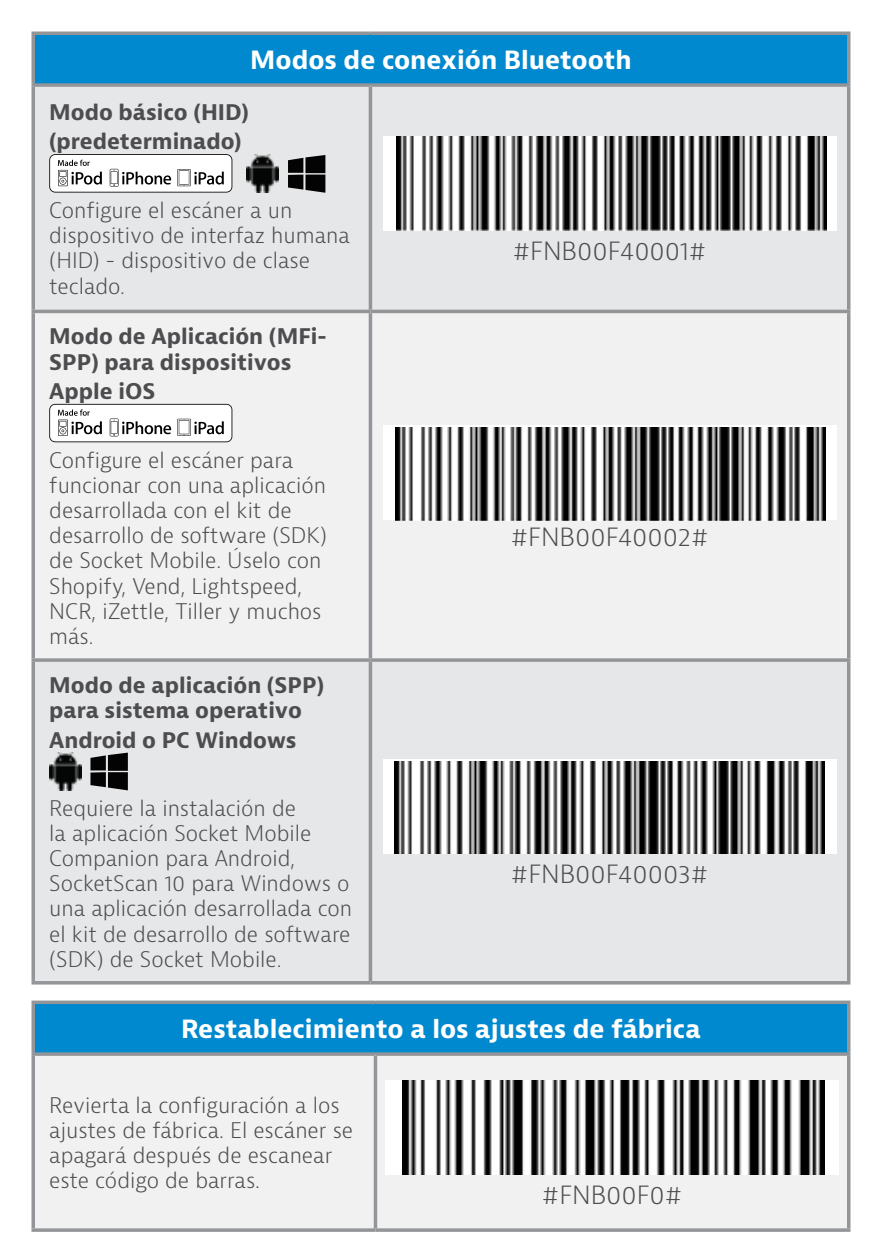
<style>
.page{position:relative;width:882px;height:1260px;background:#fff}
.page>*{position:absolute;margin:0;border:0;box-sizing:border-box;transform-origin:0 0}
.t1{font:700 24.5px "Bernina Sans";color:#fff}
.t2{font:300 24.5px "Bernina Sans";color:#4d4d4f}
.t3{font:300 21px/25.2px "Bernina Sans";color:#4d4d4f}
.t4{font:700 21px/25.2px "Bernina Sans";color:#4d4d4f}
</style>
<div class="page">
<div style="left:33px;top:33px;width:816px;height:52px;background:#0089cf"></div>
<div style="left:35px;top:87px;width:812px;height:223px;background:#e6e7e8"></div>
<div style="left:35px;top:313px;width:812px;height:345px;background:#f1f1f2"></div>
<div style="left:35px;top:662px;width:812px;height:319px;background:#e6e7e8"></div>
<hr style="left:32px;top:87px;width:3px;height:223px;background:#939598">
<hr style="left:369px;top:87px;width:3px;height:223px;background:#939598">
<hr style="left:847px;top:87px;width:3px;height:223px;background:#939598">
<hr style="left:32px;top:310px;width:338px;height:3px;background:#939598">
<hr style="left:32px;top:313px;width:3px;height:345px;background:#939598">
<hr style="left:370px;top:310px;width:480px;height:3px;background:#939598">
<hr style="left:369px;top:313px;width:3px;height:345px;background:#939598">
<hr style="left:847px;top:313px;width:3px;height:345px;background:#939598">
<svg style="left:32px;top:658px;width:338px;height:4px"></svg>
<hr style="left:32px;top:662px;width:3px;height:319px;background:#939598">
<svg style="left:370px;top:658px;width:480px;height:4px;background:#9d9fa2"></svg>
<hr style="left:369px;top:662px;width:3px;height:319px;background:#939598">
<hr style="left:847px;top:662px;width:3px;height:319px;background:#939598">
<svg style="left:32px;top:981px;width:338px;height:4px"></svg>
<svg style="left:370px;top:981px;width:480px;height:4px;background:#9fa1a4"></svg>
<hr style="left:32px;top:32px;width:338px;height:3px;background:#939598">
<hr style="left:32px;top:35px;width:3px;height:48px;background:#939598">
<hr style="left:370px;top:32px;width:480px;height:3px;background:#939598">
<hr style="left:847px;top:35px;width:3px;height:48px;background:#939598">
<svg style="left:32px;top:83px;width:338px;height:4px"></svg>
<svg style="left:370px;top:83px;width:480px;height:4px;background:#8b979f"></svg>
<svg style="left:49px;top:154px;width:183px;height:39px"></svg>
<img style="left:247px;top:155px;width:32px;height:38px">
<svg style="left:288px;top:155px;width:37px;height:38px"></svg>
<div style="left:383px;top:136px;width:453px;height:95px;background:#fff"></div>
<img style="left:396px;top:137px;width:430px;height:94px">
<svg style="left:49px;top:404px;width:183px;height:38px"></svg>
<svg style="left:383px;top:426px;width:453px;height:94px"></svg>
<img style="left:395px;top:428px;width:430px;height:92px">
<img style="left:49px;top:753px;width:32px;height:37px">
<svg style="left:90px;top:753px;width:38px;height:37px"></svg>
<svg style="left:383px;top:759px;width:453px;height:95px"></svg>
<img style="left:394px;top:762px;width:430px;height:92px">
<div style="left:33px;top:1002px;width:816px;height:52px;background:#0089cf"></div>
<div style="left:35px;top:1056px;width:812px;height:172px;background:#f1f1f2"></div>
<hr style="left:32px;top:1056px;width:3px;height:172px;background:#939598">
<hr style="left:374px;top:1056px;width:3px;height:172px;background:#939598">
<hr style="left:847px;top:1056px;width:3px;height:172px;background:#939598">
<svg style="left:32px;top:1228px;width:343px;height:4px"></svg>
<svg style="left:375px;top:1228px;width:475px;height:4px;background:#9ea0a3"></svg>
<hr style="left:32px;top:1001px;width:343px;height:3px;background:#939598">
<hr style="left:32px;top:1004px;width:3px;height:48px;background:#939598">
<hr style="left:375px;top:1001px;width:475px;height:3px;background:#939598">
<hr style="left:847px;top:1004px;width:3px;height:48px;background:#939598">
<svg style="left:32px;top:1052px;width:343px;height:4px"></svg>
<svg style="left:375px;top:1052px;width:475px;height:4px;background:#89979f"></svg>
<div style="left:385px;top:1080px;width:454px;height:95px;background:#fff"></div>
<img style="left:402px;top:1080px;width:423px;height:95px">
<p class="t1" style="left:250px;top:44px;width:383px">Modos de conexión Bluetooth</p>
<p class="t4" style="left:49px;top:98px;width:201px;line-height:29.4px">Modo básico (HID) (predeterminado)</p>
<p class="t3" style="left:49px;top:198px;width:302px">Configure el escáner a un dispositivo de interfaz humana (HID) - dispositivo de clase teclado.</p>
<p class="t4" style="left:49px;top:325px;width:279px">Modo de Aplicación (MFi-<br>SPP) para dispositivos</p>
<p class="t4" style="left:49px;top:379px;width:108px">Apple iOS</p>
<p class="t3" style="left:49px;top:448px;width:279px">Configure el escáner para funcionar con una aplicación desarrollada con el kit de desarrollo de software (SDK) de Socket Mobile. Úselo con<br>Shopify, Vend, Lightspeed,<br>NCR, iZettle, Tiller y muchos más.</p>
<p class="t4" style="left:49px;top:673px;width:276px">Modo de aplicación (SPP) para sistema operativo</p>
<p class="t4" style="left:49px;top:728px;width:249px">Android o PC Windows</p>
<p class="t3" style="left:49px;top:796px;width:304px">Requiere la instalación de<br>la aplicación Socket Mobile<br>Companion para Android,<br>SocketScan 10 para Windows o una aplicación desarrollada con el kit de desarrollo de software (SDK) de Socket Mobile.</p>
<p class="t2" style="left:513px;top:235px;width:195px">#FNB00F40001#</p>
<p class="t2" style="left:511px;top:521px;width:199px">#FNB00F40002#</p>
<p class="t2" style="left:511px;top:858px;width:199px">#FNB00F40003#</p>
<p class="t1" style="left:181px;top:1013px;width:521px">Restablecimiento a los ajustes de fábrica</p>
<p class="t3" style="left:49px;top:1093px;width:305px">Revierta la configuración a los ajustes de fábrica. El escáner se apagará después de escanear este código de barras.</p>
<p class="t2" style="left:542px;top:1179px;width:142px">#FNB00F0#</p>
</div>
